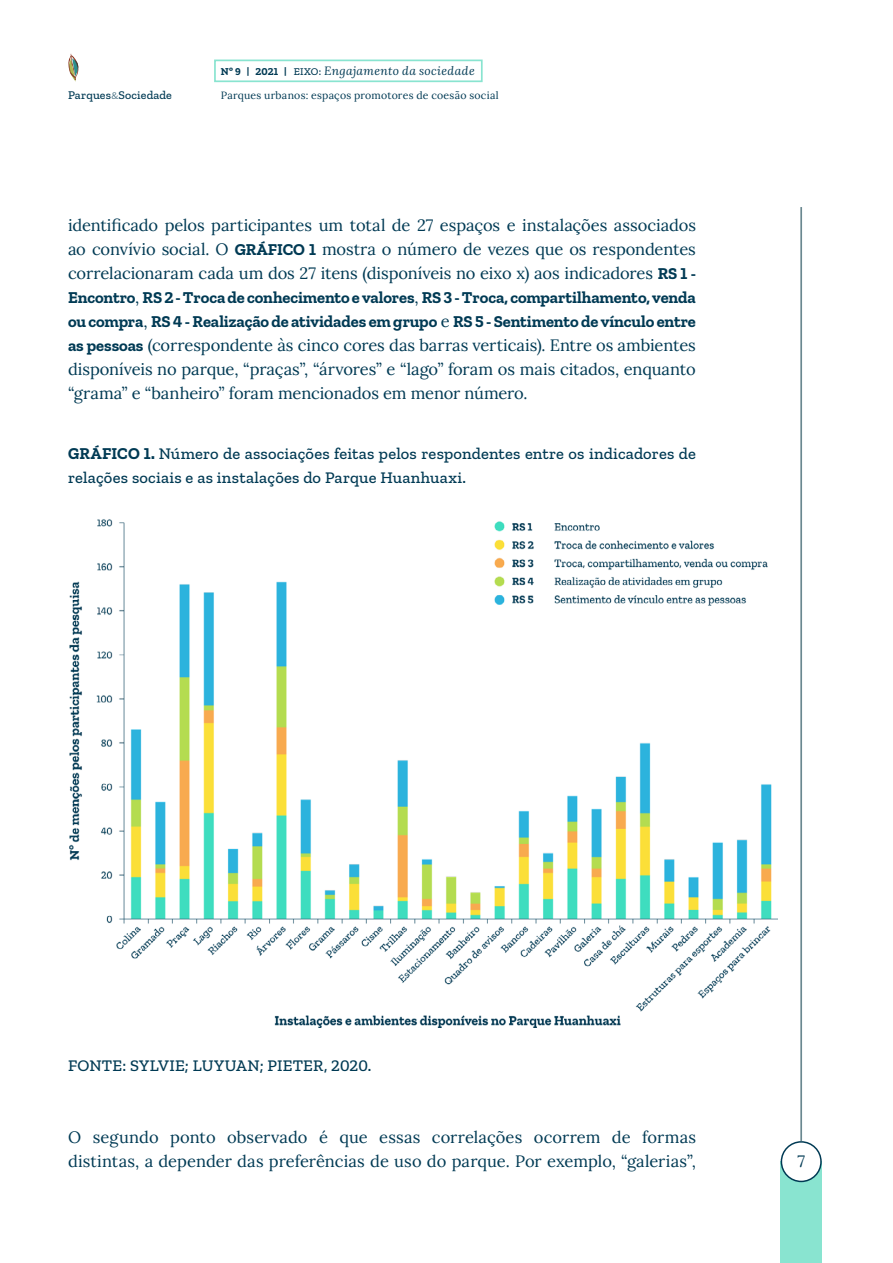
<style>
.page{position:relative;width:893px;height:1263px;background:#fff}
.page>*{position:absolute;margin:0;border:0;box-sizing:border-box;transform-origin:0 0}
.t1{font:16.5px/24px "Lora";color:#003a54;text-align:justify}
.t2{font:500 16.5px/24px "Zilla Slab";letter-spacing:.01em;color:#003a54}
.t3{font:700 16.5px/24px "Zilla Slab";letter-spacing:-.005em;color:#003a54}
.t4{font:italic 12px "Lora";letter-spacing:.025em;color:#003a54}
.t5{font:500 12px "Zilla Slab";letter-spacing:.01em;color:#003a54}
.t6{font:10.5px "Lora";letter-spacing:.02em;color:#003a54}
.s1{font-family:"Libre Franklin";font-weight:400;font-size:9px;color:#4d7587}
.s2{font-family:"Zilla Slab";font-weight:700;font-style:normal;font-size:10.5px}
.s3{font-family:"Zilla Slab";font-weight:500;font-style:normal;font-size:10.5px}
.s4{font-family:"Zilla Slab";font-weight:700}
.s5{font-family:"Lora";font-weight:400}
.s6{font-weight:700}
</style>
<div class="page">
<div style="left:781px;top:1162px;width:41px;height:101px;background:#89e4d0"></div>
<div style="left:781px;top:1142px;width:40px;height:39px;background:#fff;border-radius:50%"></div>
<div style="left:781px;top:1141px;width:41px;height:41px;border:2px solid #003a54;border-radius:50%"></div>
<hr style="left:800px;top:207px;width:2px;height:934px;background:#6a8890">
<svg style="left:68px;top:53px;width:11px;height:29px"></svg>
<div style="left:214px;top:60px;width:269px;height:22px;border:2px solid #89e4d0"></div>
<img style="left:69px;top:519px;width:708px;height:508px">
<p class="t5" style="left:68px;top:88px;width:105px">Parques<span class="s1">&amp;</span>Sociedade</p>
<p class="t4" style="left:221px;top:62px;width:256px"><span class="s2">Nº 9 | 2021 |</span> <span class="s3">EIXO:</span> Engajamento da sociedade</p>
<p class="t6" style="left:221px;top:87px;width:279px">Parques urbanos: espaços promotores de coesão social</p>
<p class="t1" style="left:68px;top:212px;width:629px">identificado pelos participantes um total de 27 espaços e instalações associados ao convívio social. O <span class="s4">GRÁFICO 1</span> mostra o número de vezes que os respondentes correlacionaram cada um dos 27 itens (disponíveis no eixo x) aos indicadores <span class="s4">RS 1 -</span></p>
<p class="t3" style="left:68px;top:286px;width:629px">Encontro<span class="s5">,</span> RS 2 - Troca de conhecimento e valores<span class="s5">,</span> RS 3 - Troca, compartilhamento, venda ou compra<span class="s5">,</span> RS 4 - Realização de atividades em grupo <span class="s5">e</span> RS 5 - Sentimento de vínculo entre</p>
<p class="t1" style="left:68px;top:332px;width:629px"><span class="s4">as pessoas</span> (correspondente às cinco cores das barras verticais). Entre os ambientes disponíveis no parque, “praças”, “árvores” e “lago” foram os mais citados, enquanto “grama” e “banheiro” foram mencionados em menor número.</p>
<p class="t2" style="left:68px;top:442px;width:629px"><span class="s6">GRÁFICO 1.</span> Número de associações feitas pelos respondentes entre os indicadores de relações sociais e as instalações do Parque Huanhuaxi.</p>
<p class="t2" style="left:68px;top:1054px;width:305px">FONTE: SYLVIE; LUYUAN; PIETER, 2020.</p>
<p class="t1" style="left:68px;top:1124px;width:629px">O segundo ponto observado é que essas correlações ocorrem de formas distintas, a depender das preferências de uso do parque. Por exemplo, “galerias”,</p>
<p class="t1" style="left:797px;top:1148px;width:9px">7</p>
</div>
